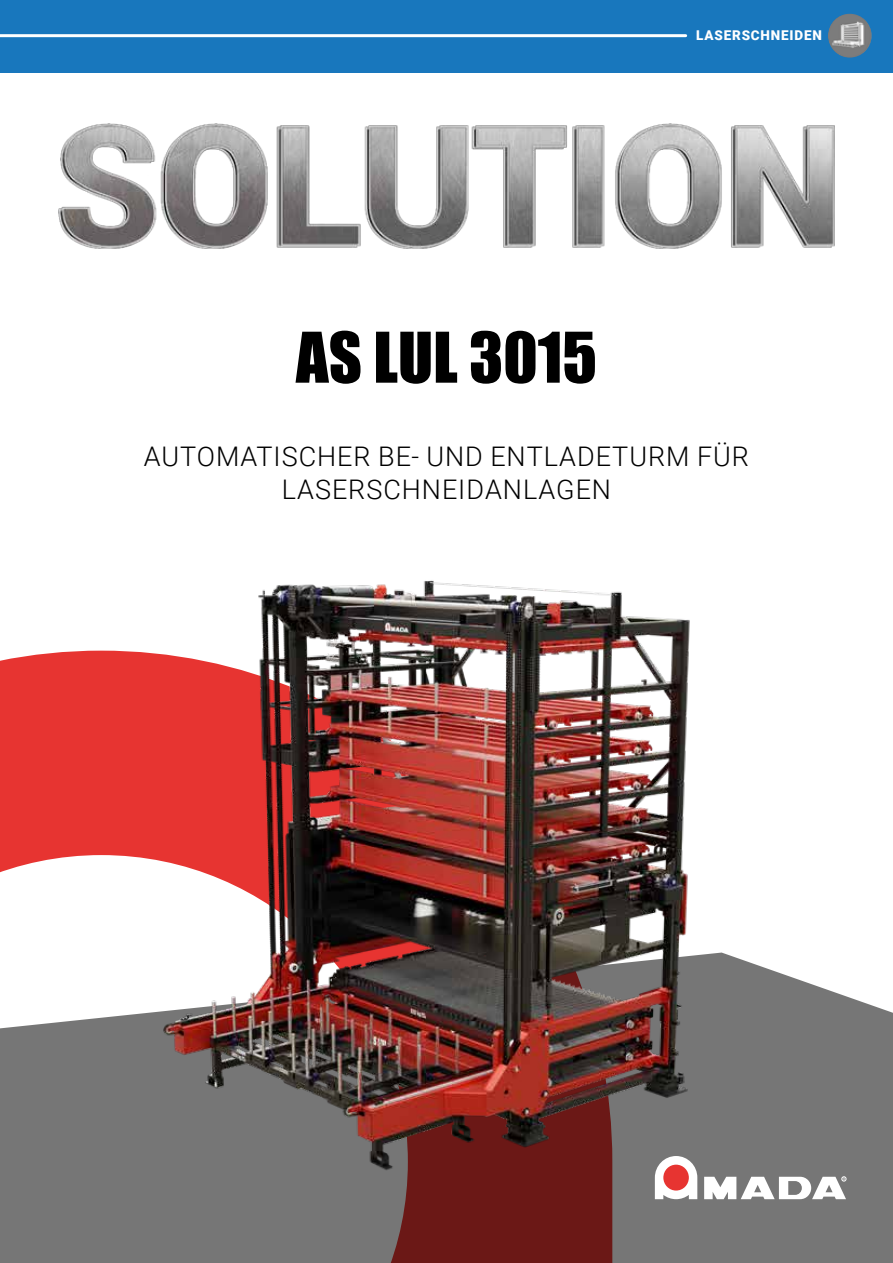
<style>
.page{position:relative;width:893px;height:1263px;background:#fff}
.page>*{position:absolute;margin:0;border:0;box-sizing:border-box;transform-origin:0 0}
.t1{font:64.5px "Impact";color:#000}
.t2{font:300 27px/33px "Roboto";letter-spacing:.035em;color:#000;text-align:center}
.t3{font:900 13.5px "Roboto";letter-spacing:.06em;color:#fff}
</style>
<div class="page">
<div style="left:612px;top:1190px;width:281px;height:73px;background:#767676"></div>
<div style="left:0;top:0;width:893px;height:72px;background:#1877bd"></div>
<svg style="left:829px;top:14px;width:43px;height:43px"></svg>
<div style="left:823px;top:8px;width:55px;height:55px;border:5px solid #1877bd;border-radius:50%"></div>
<svg style="left:655px;top:1190px;width:42px;height:9px"></svg>
<svg style="left:704px;top:1190px;width:142px;height:9px"></svg>
<img style="left:58px;top:123px;width:777px;height:126px">
<svg style="left:0;top:1190px;width:612px;height:73px;background:#725554"></svg>
<img style="left:0;top:580px;width:893px;height:610px">
<hr style="left:0;top:34px;width:686px;height:3px;background:#fff">
<p class="t3" style="left:696px;top:26px;width:127px">LASERSCHNEIDEN</p>
<h1 class="t1" style="left:296px;top:307px;width:303px">AS LUL 3015</h1>
<p class="t2" style="left:144px;top:438px;width:606px">AUTOMATISCHER BE- UND ENTLADETURM FÜR<br>LASERSCHNEIDANLAGEN</p>
</div>
